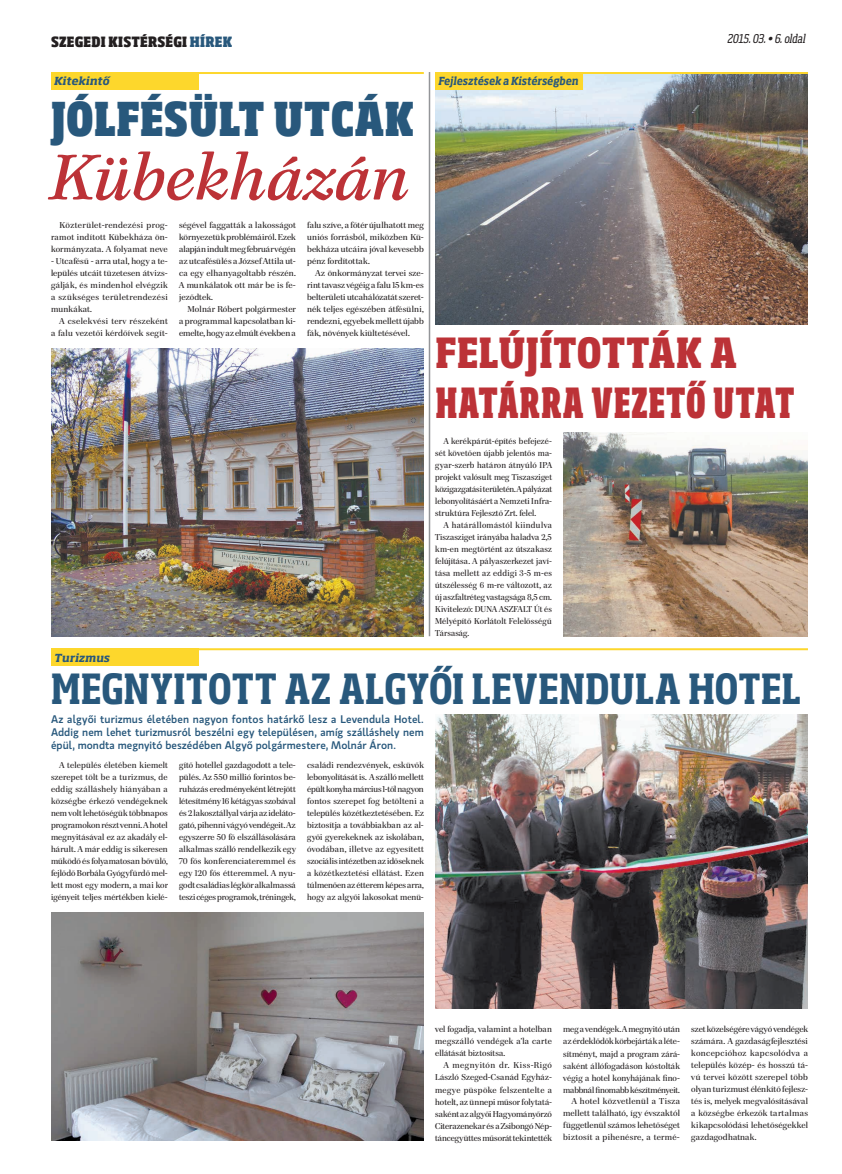
<style>
.page{position:relative;width:842px;height:1174px;background:#fff}
.page>*{position:absolute;margin:0;border:0;box-sizing:border-box;transform-origin:0 0}
.t1{font:italic 64px "Paperback 12";color:#bc3237}
.t2{font:800 condensed 46px "Soho Std";letter-spacing:.005em;color:#28587c;scale:.94 1}
.t3{font:700 condensed 41px "Soho Std";letter-spacing:.01em;color:#28587c}
.t4{font:800 extra-condensed 41px "Soho Std";letter-spacing:.01em;color:#bc3237}
.t5{font:800 condensed 41px "Soho Std";letter-spacing:.01em;color:#bc3237}
.t6{font:800 condensed 14px "Soho Std";letter-spacing:.015em;color:#231f20}
.t7{font:italic condensed 12px "Soho Std";color:#231f20}
.t8{font:500 11px/13px "Gloriola Std";letter-spacing:.005em;color:#28587c;text-align:justify}
.t9{font:italic 700 11px "Soho Std";color:#28587c;scale:.86 1}
.t10{font:italic 700 11px "Soho Std";color:#28587c}
.t11{font:8.5px/12px "Paperback 96";letter-spacing:.015em;color:#231f20;text-align:justify}
.s1{color:#28587c}
</style>
<div class="page">
<img style="left:435px;top:74px;width:373px;height:250px">
<div style="left:435px;top:72px;width:148px;height:18px;background:#fdd72c"></div>
<div style="left:51px;top:648px;width:147px;height:18px;background:#fdd72c"></div>
<hr style="left:435px;top:72px;width:373px;height:2px;background:#fdd72c">
<hr style="left:51px;top:648px;width:757px;height:2px;background:#fdd72c">
<img style="left:51px;top:348px;width:373px;height:288px">
<div style="left:51px;top:72px;width:147px;height:18px;background:#fdd72c"></div>
<hr style="left:51px;top:72px;width:373px;height:2px;background:#fdd72c">
<img style="left:563px;top:432px;width:245px;height:204px">
<img style="left:435px;top:714px;width:373px;height:294px">
<img style="left:51px;top:912px;width:373px;height:228px">
<hr style="left:429px;top:72px;width:1px;height:564px;background:#939598">
<h3 class="t6" style="left:51px;top:33px;width:183px">SZEGEDI KISTÉRSÉGI <span class="s1">HÍREK</span></h3>
<h3 class="t7" style="left:727px;top:31px;width:82px">2015.03.• 6.oldal</h3>
<p class="t10" style="left:54px;top:74px;width:57px">Kitekintő</p>
<h2 class="t2" style="left:51px;top:89px;width:388px">JÓLFÉSÜLT UTCÁK</h2>
<h1 class="t1" style="left:51px;top:138px;width:361px">Kübekházán</h1>
<p class="t11" style="left:51px;top:219px;width:118px;text-indent:9px">Közterület-rendezési prog&shy;ramot indított Kübekháza ön&shy;kormányzata. A folyamat neve</p>
<p class="t11" style="left:51px;top:255px;width:118px">- Utcafésű - arra utal, hogy a te&shy;lepülés utcáit tüzetesen átvizs&shy;gálják, és mindenhol elvégzik a szükséges területrendezési munkákat.</p>
<p class="t11" style="left:51px;top:315px;width:118px;text-align:right">A cselekvési terv részeként<br>a falu vezetői kérdőívek segít-</p>
<p class="t11" style="left:307px;top:219px;width:118px">falu szíve, a főtér újulhatott meg uniós forrásból, miközben Kü&shy;bekháza utcáira jóval kevesebb pénz fordítottak.</p>
<p class="t11" style="left:307px;top:267px;width:118px;text-indent:9px">Az önkormányzat tervei sze&shy;rint tavasz végéig a falu 15 km-es belterületi utcahálózatát szeret&shy;nék teljes egészében átfésülni, rendezni, egyebek mellett újabb fák, növények kiültetésével.</p>
<p class="t11" style="left:179px;top:219px;width:118px">ségével faggatták a lakosságot környezetük problémáiról. Ezek alapján indult meg február végén az utcafésülés a József Attila ut&shy;ca egy elhanyagoltabb részén.<br>A munkálatok ott már be is fe&shy;jeződtek.</p>
<p class="t11" style="left:179px;top:303px;width:118px;text-indent:9px">Molnár Róbert polgármester a programmal kapcsolatban ki&shy;emelte, hogy az elmúlt években a</p>
<p class="t10" style="left:54px;top:650px;width:57px">Turizmus</p>
<p class="t9" style="left:438px;top:74px;width:164px">Fejlesztések a Kistérségben</p>
<h3 class="t5" style="left:435px;top:326px;width:303px">FELÚJÍTOTTÁK A</h3>
<h3 class="t4" style="left:435px;top:376px;width:361px">HATÁRRA VEZETŐ UTAT</h3>
<p class="t11" style="left:435px;top:435px;width:118px;text-indent:9px">A kerékpárút-építés befejezé&shy;sét követően újabb jelentős ma&shy;gyar-szerb határon átnyúló IPA projekt valósult meg Tiszasziget közigazgatási területén. A pályázat lebonyolításáért a Nemzeti Infra&shy;struktúra Fejlesztő Zrt. felel.</p>
<p class="t11" style="left:435px;top:519px;width:118px;text-indent:9px">A határállomástól kiindulva Tiszasziget irányába haladva 2,5 km-en megtörtént az útszakasz felújítása. A pályaszerkezet javí&shy;tása mellett az eddigi 3-5 m-es útszélesség 6 m-re változott, az új aszfaltréteg vastagsága 8,5 cm.<br>Kivitelező: DUNA ASZFALT Út és Mélyépítő Korlátolt Felelősségű Társaság.</p>
<h3 class="t3" style="left:51px;top:662px;width:751px">MEGNYITOTT AZ ALGYŐI LEVENDULA HOTEL</h3>
<p class="t8" style="left:51px;top:712px;width:374px">Az algyői turizmus életében nagyon fontos határkő lesz a Levendula Hotel.<br>Addig nem lehet turizmusról beszélni egy településen, amíg szálláshely nem épül, mondta megnyitó beszédében Algyő polgármestere, Molnár Áron.</p>
<p class="t11" style="left:51px;top:759px;width:118px;text-indent:8px">A település életében kiemelt szerepet tölt be a turizmus, de eddig szálláshely hiányában a községbe érkező vendégeknek nem volt lehetőségük többnapos programokon részt venni. A hotel megnyitásával ez az akadály el&shy;hárult. A már eddig is sikeresen működő és folyamatosan bővülő, fejlődő Borbála Gyógyfürdő mel&shy;lett most egy modern, a mai kor igényeit teljes mértékben kielé-</p>
<p class="t11" style="left:179px;top:759px;width:118px">gítő hotellel gazdagodott a tele&shy;pülés. Az 550 millió forintos be&shy;ruházás eredményeként létrejött létesítmény 16 kétágyas szobával és 2 lakosztállyal várja az ideláto&shy;gató, pihenni vágyó vendégeit. Az egyszerre 50 fő elszállásolására alkalmas szálló rendelkezik egy 70 fős konferenciateremmel és egy 120 fős étteremmel. A nyu&shy;godt családias légkör alkalmassá teszi céges programok, tréningek,</p>
<p class="t11" style="left:307px;top:759px;width:118px">családi rendezvények, esküvők lebonyolítását is. A szálló mellett épült konyha március 1-től nagyon fontos szerepet fog betölteni a település közétkeztetésében. Ez biztosítja a továbbiakban az al&shy;győi gyerekeknek az iskolában, óvodában, illetve az egyesített szociális intézetben az időseknek a közétkeztetési ellátást. Ezen túlmenően az étterem képes arra, hogy az algyői lakosokat menü-</p>
<p class="t11" style="left:435px;top:1023px;width:118px">vel fogadja, valamint a hotelban megszálló vendégek a’la carte ellátását biztosítsa.</p>
<p class="t11" style="left:435px;top:1059px;width:118px;text-indent:8px">A megnyitón dr. Kiss-Rigó László Szeged-Csanád Egyház&shy;megye püspöke felszentelte a hotelt, az ünnepi műsor folytatá&shy;saként az algyői Hagyományőrző Citerazenekar és a Zsibongó Nép&shy;táncegyüttes műsorát tekintették</p>
<p class="t11" style="left:563px;top:1023px;width:118px;text-align:right">meg a vendégek. A megnyitó után az érdeklődők körbejárták a léte&shy;sítményt, majd a program zárá&shy;saként állófogadáson kóstolták végig a hotel konyhájának fino&shy;mabbnál finomabb készítményeit.<br>A hotel közvetlenül a Tisza mellett található, így évszaktól függetlenül számos lehetőséget biztosít a pihenésre, a termé-</p>
<p class="t11" style="left:691px;top:1023px;width:118px">szet közelségére vágyó vendégek számára. A gazdaságfejlesztési koncepcióhoz kapcsolódva a település közép- és hosszú tá&shy;vú tervei között szerepel több olyan turizmust élénkítő fejlesz&shy;tés is, melyek megvalósításával a községbe érkezők tartalmas kikapcsolódási lehetőségekkel gazdagodhatnak.</p>
</div>
